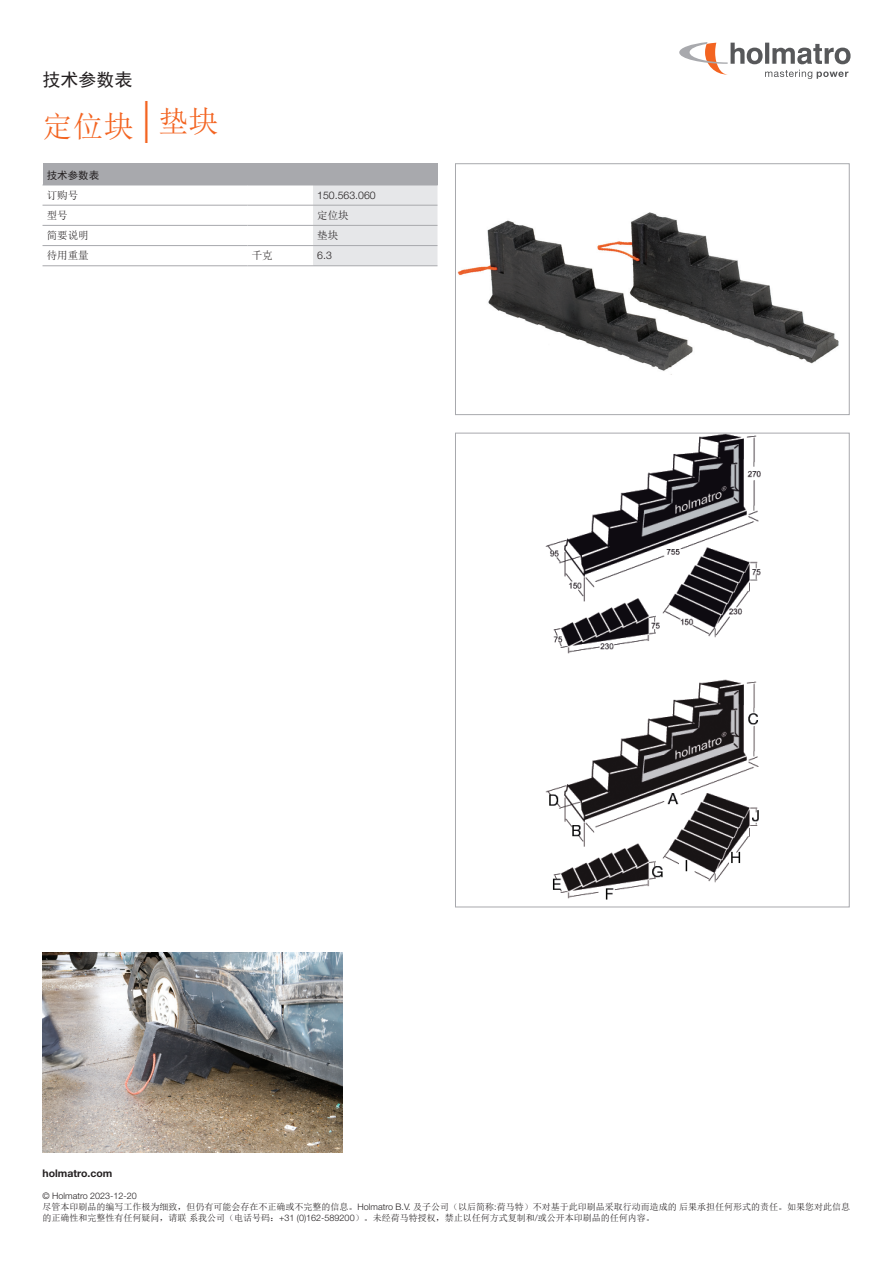
<style>
.page{position:relative;width:893px;height:1263px;background:#fff}
.page>*{position:absolute;margin:0;border:0;box-sizing:border-box;transform-origin:0 0}
.t1{font:30px "Sim Sun";color:#f36421}
.t2{font:18px "Sim Hei";color:#231f20}
.t3{font:10.5px "Sim Sun";color:#231f20}
.t4{font:300 10.5px "Helvetica Neue LT Std";color:#231f20}
.t5{font:700 10.5px "Helvetica Neue LT Std";color:#231f20}
.t6{font:10.5px "Sim Hei";color:#231f20}
.t7{font:9px/10.8px "Sim Sun";color:#231f20}
.t8{font:300 9px "Helvetica Neue LT Std";color:#231f20}
.s1{font-family:"Helvetica Neue LT Std";font-weight:300;font-size:42px}
.s2{font-family:"Helvetica Neue LT Std";font-weight:300}
</style>
<div class="page">
<svg style="left:679px;top:42px;width:171px;height:37px"></svg>
<div style="left:43px;top:164px;width:394px;height:21px;background:#a8a9ad"></div>
<svg style="left:313px;top:164px;width:125px;height:102px"></svg>
<hr style="left:43px;top:185px;width:204px;height:1px;background:#a8a9ad">
<hr style="left:247px;top:185px;width:66px;height:1px;background:#a8a9ad">
<hr style="left:313px;top:185px;width:125px;height:1px;background:#a8a9ad">
<hr style="left:43px;top:205px;width:204px;height:1px;background:#a8a9ad">
<hr style="left:247px;top:205px;width:66px;height:1px;background:#a8a9ad">
<hr style="left:313px;top:205px;width:124px;height:1px;background:#a8a9ad">
<hr style="left:43px;top:225px;width:204px;height:1px;background:#a8a9ad">
<hr style="left:247px;top:225px;width:66px;height:1px;background:#a8a9ad">
<hr style="left:313px;top:225px;width:124px;height:1px;background:#a8a9ad">
<hr style="left:43px;top:265px;width:204px;height:1px;background:#a8a9ad">
<hr style="left:43px;top:245px;width:204px;height:1px;background:#a8a9ad">
<hr style="left:247px;top:265px;width:66px;height:1px;background:#a8a9ad">
<hr style="left:247px;top:245px;width:66px;height:1px;background:#a8a9ad">
<hr style="left:313px;top:265px;width:124px;height:1px;background:#a8a9ad">
<hr style="left:313px;top:245px;width:124px;height:1px;background:#a8a9ad">
<img style="left:43px;top:952px;width:299px;height:200px">
<img style="left:545px;top:679px;width:214px;height:221px">
<img style="left:545px;top:435px;width:216px;height:219px">
<img style="left:457px;top:212px;width:382px;height:163px">
<div style="left:455px;top:164px;width:394px;height:251px;border:1px solid #a8a9ad"></div>
<h2 class="t2" style="left:43px;top:70px;width:91px">技术参数表</h2>
<h1 class="t1" style="left:43px;top:111px;width:177px">定位块 <span class="s1">|</span> 垫块</h1>
<p class="t6" style="left:47px;top:170px;width:54px">技术参数表</p>
<p class="t3" style="left:47px;top:190px;width:33px">订购号</p>
<p class="t4" style="left:317px;top:189px;width:60px">150.563.060</p>
<p class="t3" style="left:47px;top:210px;width:22px">型号</p>
<p class="t3" style="left:317px;top:210px;width:33px">定位块</p>
<p class="t3" style="left:47px;top:230px;width:43px">简要说明</p>
<p class="t3" style="left:317px;top:230px;width:22px">垫块</p>
<p class="t3" style="left:47px;top:250px;width:43px">待用重量</p>
<p class="t3" style="left:252px;top:250px;width:22px">千克</p>
<p class="t4" style="left:317px;top:249px;width:16px">6.3</p>
<p class="t5" style="left:43px;top:1167px;width:71px">holmatro.com</p>
<p class="t8" style="left:43px;top:1190px;width:96px">© Holmatro 2023-12-20</p>
<p class="t7" style="left:43px;top:1201px;width:809px">尽管本印刷品的编写工作极为细致，但仍有可能会存在不正确或不完整的信息。<span class="s2">Holmatro B.V.</span> 及子公司（以后简称<span class="s2">:</span>荷马特）不对基于此印刷品采取行动而造成的后果承担任何形式的责任。如果您对此信息的正确性和完整性有任何疑问，请联系我公司（电话号码：<span class="s2">+31 (0)162-589200</span>）。未经荷马特授权，禁止以任何方式复制和<span class="s2">/</span>或公开本印刷品的任何内容。</p>
</div>
